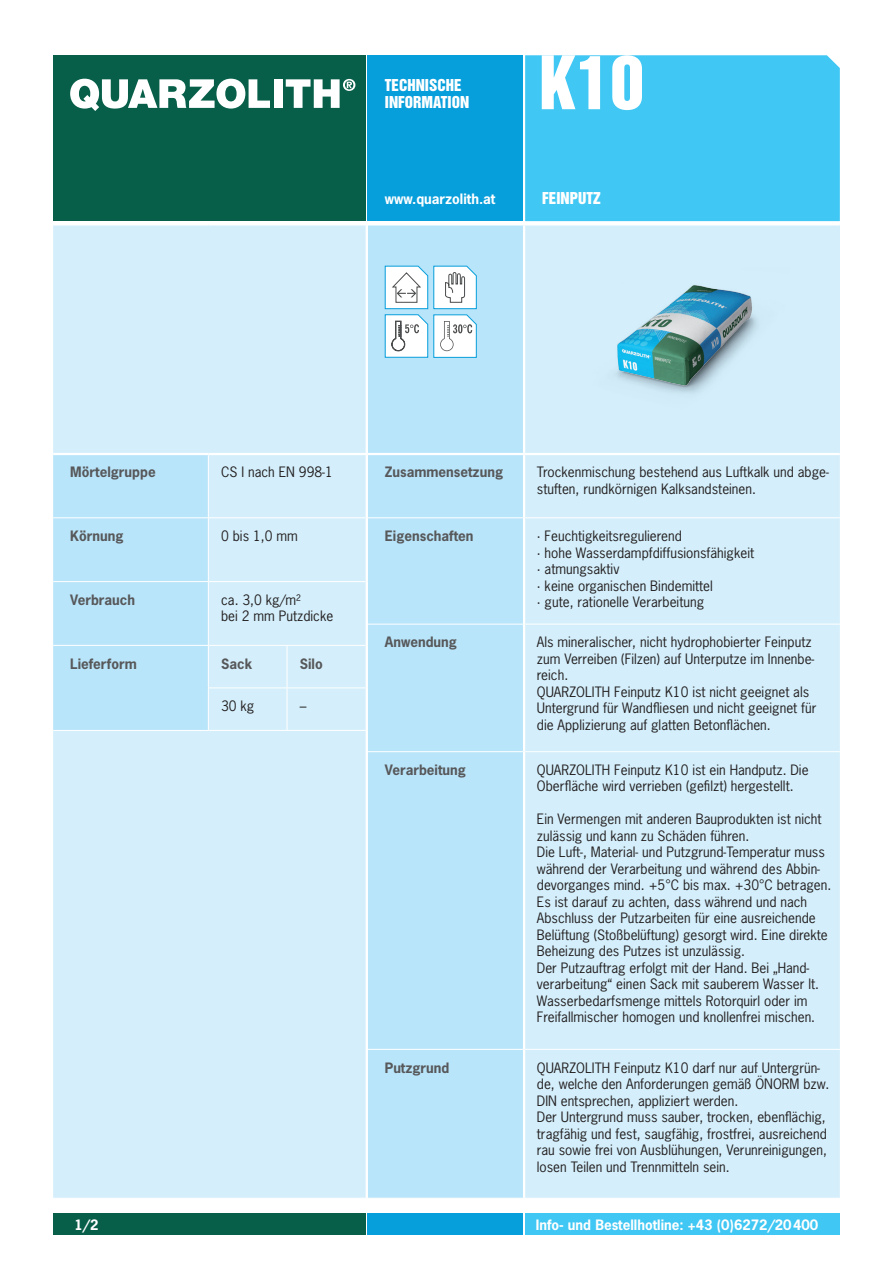
<style>
.page{position:relative;width:893px;height:1263px;background:#fff}
.page>*{position:absolute;margin:0;border:0;box-sizing:border-box;transform-origin:0 0}
.t1{font:67.5px "Helvetica Inserat LT Std";color:#fff}
.t2{font:15px/17.2px "Helvetica Inserat LT Std";color:#fff}
.t3{font:13.5px/16.5px "News Gothic Std";color:#231f20}
.t4{font:700 13.5px "News Gothic Std";color:#57585a}
.t5{font:700 13.5px "News Gothic Std";color:#fff}
</style>
<div class="page">
<div style="left:368px;top:225px;width:155px;height:973px;background:#b9e5fa"></div>
<div style="left:524px;top:224px;width:316px;height:230px;background:#d4effb"></div>
<div style="left:525px;top:455px;width:315px;height:743px;background:#d4effb"></div>
<hr style="left:524px;top:223px;width:316px;height:2px;background:#fff">
<hr style="left:368px;top:1049px;width:155px;height:1px;background:#fff">
<hr style="left:525px;top:1049px;width:315px;height:1px;background:#fff">
<hr style="left:368px;top:517px;width:155px;height:1px;background:#fff">
<hr style="left:525px;top:517px;width:315px;height:1px;background:#fff">
<hr style="left:368px;top:624px;width:155px;height:1px;background:#fff">
<hr style="left:525px;top:624px;width:315px;height:1px;background:#fff">
<hr style="left:368px;top:751px;width:155px;height:1px;background:#fff">
<hr style="left:525px;top:751px;width:315px;height:1px;background:#fff">
<hr style="left:523px;top:225px;width:2px;height:228px;background:#fff">
<hr style="left:368px;top:453px;width:156px;height:2px;background:#fff">
<hr style="left:524px;top:453px;width:316px;height:2px;background:#fff">
<div style="left:53px;top:225px;width:313px;height:973px;background:#d4effb"></div>
<div style="left:53px;top:455px;width:155px;height:275px;background:#b9e5fa"></div>
<hr style="left:53px;top:730px;width:155px;height:1px;background:#fff">
<hr style="left:208px;top:730px;width:79px;height:1px;background:#fff">
<hr style="left:287px;top:730px;width:81px;height:1px;background:#fff">
<hr style="left:208px;top:455px;width:1px;height:62px;background:#fff">
<hr style="left:53px;top:517px;width:155px;height:1px;background:#fff">
<hr style="left:208px;top:517px;width:79px;height:1px;background:#fff">
<hr style="left:208px;top:518px;width:1px;height:63px;background:#fff">
<hr style="left:287px;top:517px;width:79px;height:1px;background:#fff">
<hr style="left:53px;top:581px;width:155px;height:1px;background:#fff">
<hr style="left:208px;top:581px;width:79px;height:1px;background:#fff">
<hr style="left:208px;top:582px;width:1px;height:63px;background:#fff">
<hr style="left:287px;top:581px;width:79px;height:1px;background:#fff">
<hr style="left:53px;top:645px;width:155px;height:1px;background:#fff">
<hr style="left:208px;top:645px;width:79px;height:1px;background:#fff">
<hr style="left:208px;top:646px;width:1px;height:41px;background:#fff">
<hr style="left:287px;top:645px;width:79px;height:1px;background:#fff">
<hr style="left:287px;top:646px;width:1px;height:41px;background:#fff">
<hr style="left:208px;top:687px;width:79px;height:1px;background:#fff">
<hr style="left:208px;top:688px;width:1px;height:42px;background:#fff">
<hr style="left:287px;top:687px;width:79px;height:1px;background:#fff">
<hr style="left:287px;top:688px;width:1px;height:42px;background:#fff">
<hr style="left:53px;top:453px;width:155px;height:2px;background:#fff">
<hr style="left:208px;top:453px;width:79px;height:2px;background:#fff">
<hr style="left:287px;top:453px;width:81px;height:2px;background:#fff">
<div style="left:53px;top:55px;width:313px;height:166px;background:#075f4a"></div>
<div style="left:525px;top:55px;width:315px;height:166px;background:#40c7f4"></div>
<div style="left:368px;top:55px;width:155px;height:166px;background:#069edb"></div>
<svg style="left:70px;top:79px;width:200px;height:32px"></svg>
<div style="left:274px;top:79px;width:9px;height:29px;background:#fff"></div>
<svg style="left:286px;top:79px;width:69px;height:29px"></svg>
<div style="left:53px;top:1213px;width:313px;height:21px;background:#075f4a"></div>
<div style="left:368px;top:1213px;width:155px;height:21px;background:#069edb"></div>
<div style="left:525px;top:1213px;width:315px;height:21px;background:#40c7f4"></div>
<img style="left:615px;top:285px;width:143px;height:109px">
<svg style="left:384px;top:265px;width:93px;height:93px"></svg>
<p class="t2" style="left:385px;top:77px;width:86px">TECHNISCHE<br>INFORMATION</p>
<h1 class="t1" style="left:539px;top:42px;width:107px">K10</h1>
<p class="t5" style="left:385px;top:190px;width:112px">www.quarzolith.at</p>
<p class="t2" style="left:542px;top:190px;width:60px">FEINPUTZ</p>
<p class="t4" style="left:70px;top:463px;width:87px">Mörtelgruppe</p>
<p class="t3" style="left:221px;top:464px;width:113px">CS I nach EN 998-1</p>
<p class="t4" style="left:70px;top:527px;width:55px">Körnung</p>
<p class="t3" style="left:221px;top:528px;width:78px">0 bis 1,0 mm</p>
<p class="t4" style="left:70px;top:591px;width:66px">Verbrauch</p>
<p class="t3" style="left:221px;top:591px;width:114px">ca. 3,0 kg/m²<br>bei 2 mm Putzdicke</p>
<p class="t4" style="left:70px;top:655px;width:68px">Lieferform</p>
<p class="t4" style="left:221px;top:655px;width:33px">Sack</p>
<p class="t4" style="left:300px;top:655px;width:24px">Silo</p>
<p class="t3" style="left:221px;top:698px;width:35px">30 kg</p>
<p class="t3" style="left:300px;top:698px;width:8px">–</p>
<p class="t4" style="left:385px;top:463px;width:120px">Zusammensetzung</p>
<p class="t3" style="left:537px;top:464px;width:294px">Trockenmischung bestehend aus Luftkalk und abge&shy;stuften, rundkörnigen Kalksandsteinen.</p>
<p class="t4" style="left:385px;top:527px;width:90px">Eigenschaften</p>
<p class="t3" style="left:537px;top:528px;width:219px">∙ Feuchtigkeitsregulierend<br>∙ hohe Wasserdampfdiffusionsfähigkeit ∙ atmungsaktiv<br>∙ keine organischen Bindemittel<br>∙ gute, rationelle Verarbeitung</p>
<p class="t4" style="left:385px;top:633px;width:74px">Anwendung</p>
<p class="t3" style="left:537px;top:634px;width:281px">Als mineralischer, nicht hydrophobierter Feinputz zum Verreiben (Filzen) auf Unterputze im Innenbe&shy;reich.<br>QUARZOLITH Feinputz K10 ist nicht geeignet als Untergrund für Wandfliesen und nicht geeignet für die Applizierung auf glatten Betonflächen.</p>
<p class="t4" style="left:385px;top:761px;width:83px">Verarbeitung</p>
<p class="t3" style="left:537px;top:761px;width:273px">QUARZOLITH Feinputz K10 ist ein Handputz. Die<br>Oberfläche wird verrieben (gefilzt) hergestellt.</p>
<p class="t3" style="left:537px;top:811px;width:296px">Ein Vermengen mit anderen Bauprodukten ist nicht zulässig und kann zu Schäden führen.<br>Die Luft-, Material- und Putzgrund-Temperatur muss während der Verarbeitung und während des Abbin&shy;devorganges mind. +5°C bis max. +30°C betragen.<br>Es ist darauf zu achten, dass während und nach Abschluss der Putzarbeiten für eine ausreichende Belüftung (Stoßbelüftung) gesorgt wird. Eine direkte Beheizung des Putzes ist unzulässig.<br>Der Putzauftrag erfolgt mit der Hand. Bei „Hand&shy;verarbeitung“ einen Sack mit sauberem Wasser lt.<br>Wasserbedarfsmenge mittels Rotorquirl oder im Freifallmischer homogen und knollenfrei mischen.</p>
<p class="t4" style="left:385px;top:1058px;width:66px">Putzgrund</p>
<p class="t3" style="left:537px;top:1059px;width:294px">QUARZOLITH Feinputz K10 darf nur auf Untergrün&shy;de, welche den Anforderungen gemäß ÖNORM bzw.<br>DIN entsprechen, appliziert werden.<br>Der Untergrund muss sauber, trocken, ebenflächig, tragfähig und fest, saugfähig, frostfrei, ausreichend rau sowie frei von Ausblühungen, Verunreinigungen, losen Teilen und Trennmitteln sein.</p>
<p class="t5" style="left:74px;top:1216px;width:26px">1/2</p>
<p class="t5" style="left:536px;top:1216px;width:284px">Info- und Bestellhotline: +43 (0)6272/20400</p>
</div>
